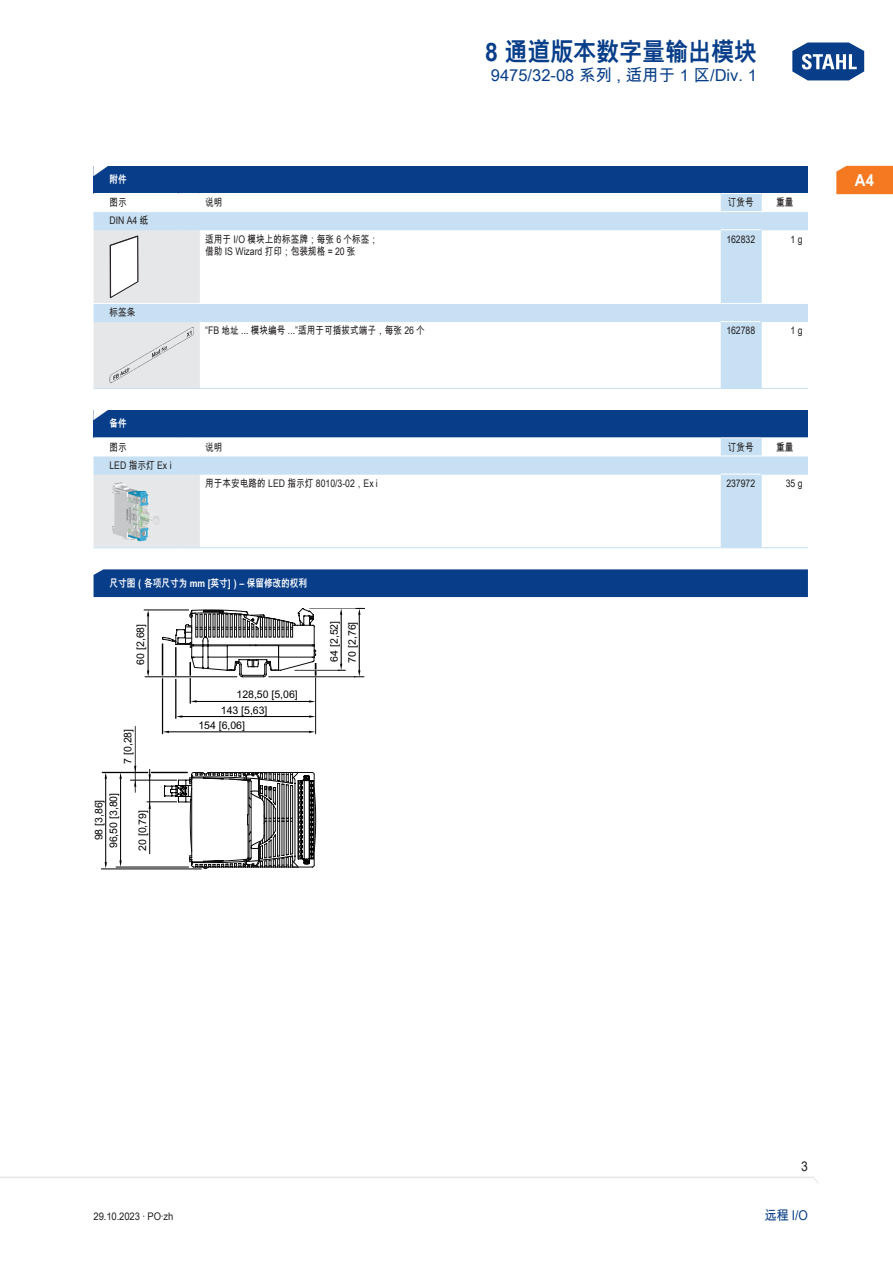
<style>
.page{position:relative;width:893px;height:1263px;background:#fff}
.page>*{position:absolute;margin:0;border:0;box-sizing:border-box;transform-origin:0 0}
.t1{font:700 25.5px "Arial Unicode MS";color:#083e89;scale:.9 1}
.TabHeader1stColumn{font:700 24px "Arial Unicode MS";color:#fff;scale:1.45 1}
.t2{font:16.5px "Arial Unicode MS";color:#083e89}
.t3{font:700 16.5px "Arial Unicode MS";color:#fff;scale:.9 1}
.t4{font:13.5px "Arial Unicode MS";color:#083e89;scale:.9 1}
.t5{font:13.5px "Arial Unicode MS";color:#231f20;scale:.9 1}
.TabBodyLeft{font:10.5px "Arial Unicode MS";color:#231f20;scale:.83 1}
.t6{font:10.5px/18px "Arial Unicode MS";color:#000}
.TabHeader1stColumn-2{font:700 10.5px "Arial Unicode MS";color:#fff;scale:.83 1}
.TabBodyCenter{font:10.5px "Arial Unicode MS";color:#231f20;scale:.83 1}
.TabBody1stColumnTitl{font:10.5px "Arial Unicode MS";color:#231f20;scale:.83 1}
.TabBodyLeft-2{font:10.5px "Arial Unicode MS";color:#231f20;scale:.9 1}
.TabBodyRight{font:10.5px "Arial Unicode MS";color:#231f20;scale:.83 1}
.TabBody1stColumn{font:10.5px "Arial Unicode MS";color:#231f20;scale:.83 1}
</style>
<div class="page">
<svg style="left:792px;top:42px;width:73px;height:39px"></svg>
<svg style="left:0;top:1176px;width:818px;height:7px"></svg>
<div style="left:836px;top:166px;width:57px;height:28px;background:#f47921"></div>
<div style="left:94px;top:569px;width:714px;height:28px;background:#083e89"></div>
<div style="left:94px;top:166px;width:714px;height:27px;background:#083e89"></div>
<svg style="left:94px;top:194px;width:714px;height:194px"></svg>
<svg style="left:761px;top:194px;width:1px;height:17px"></svg>
<hr style="left:94px;top:211px;width:85px;height:1px;background:#fff">
<svg style="left:179px;top:211px;width:21px;height:1px"></svg>
<hr style="left:200px;top:211px;width:521px;height:1px;background:#fff">
<hr style="left:721px;top:211px;width:40px;height:1px;background:#fff">
<hr style="left:761px;top:211px;width:47px;height:1px;background:#fff">
<hr style="left:200px;top:229px;width:521px;height:1px;background:#c7e0f3">
<hr style="left:721px;top:229px;width:40px;height:1px;background:#fff">
<hr style="left:761px;top:229px;width:47px;height:1px;background:#c7e0f3">
<hr style="left:761px;top:230px;width:1px;height:73px;background:#c7e0f3">
<hr style="left:200px;top:303px;width:521px;height:1px;background:#fff">
<hr style="left:721px;top:303px;width:40px;height:1px;background:#fff">
<hr style="left:761px;top:303px;width:47px;height:1px;background:#fff">
<hr style="left:200px;top:321px;width:521px;height:1px;background:#c7e0f3">
<hr style="left:200px;top:388px;width:521px;height:1px;background:#c7e0f3">
<hr style="left:721px;top:321px;width:40px;height:1px;background:#fff">
<hr style="left:721px;top:388px;width:40px;height:1px;background:#c7e0f3">
<hr style="left:761px;top:321px;width:47px;height:1px;background:#c7e0f3">
<hr style="left:761px;top:388px;width:47px;height:1px;background:#c7e0f3">
<hr style="left:761px;top:322px;width:1px;height:66px;background:#c7e0f3">
<svg style="left:94px;top:229px;width:106px;height:160px;background:#e0e5ea"></svg>
<img style="left:109px;top:327px;width:86px;height:56px">
<div style="left:94px;top:410px;width:714px;height:28px;background:#083e89"></div>
<svg style="left:94px;top:438px;width:714px;height:109px"></svg>
<hr style="left:94px;top:437px;width:85px;height:1px;background:#fff">
<svg style="left:179px;top:437px;width:21px;height:1px"></svg>
<hr style="left:200px;top:437px;width:521px;height:1px;background:#fff">
<hr style="left:721px;top:437px;width:40px;height:1px;background:#fff">
<hr style="left:761px;top:437px;width:47px;height:1px;background:#fff">
<svg style="left:761px;top:438px;width:1px;height:18px"></svg>
<hr style="left:94px;top:456px;width:85px;height:1px;background:#fff">
<svg style="left:179px;top:456px;width:21px;height:1px"></svg>
<hr style="left:200px;top:456px;width:521px;height:1px;background:#fff">
<hr style="left:721px;top:456px;width:40px;height:1px;background:#fff">
<hr style="left:761px;top:456px;width:47px;height:1px;background:#fff">
<div style="left:94px;top:474px;width:106px;height:74px;background:#e6e7e9"></div>
<hr style="left:200px;top:474px;width:521px;height:1px;background:#c7e0f3">
<hr style="left:200px;top:547px;width:521px;height:1px;background:#c7e0f3">
<hr style="left:721px;top:474px;width:40px;height:1px;background:#fff">
<hr style="left:721px;top:547px;width:40px;height:1px;background:#c7e0f3">
<hr style="left:761px;top:474px;width:47px;height:1px;background:#c7e0f3">
<hr style="left:761px;top:547px;width:47px;height:1px;background:#c7e0f3">
<hr style="left:761px;top:474px;width:1px;height:73px;background:#c7e0f3">
<img style="left:111px;top:482px;width:50px;height:59px">
<hr style="left:168px;top:731px;width:143px;height:1px;background:#000">
<hr style="left:315px;top:678px;width:1px;height:56px;background:#000">
<hr style="left:181px;top:716px;width:129px;height:1px;background:#000">
<hr style="left:341px;top:613px;width:1px;height:53px;background:#000">
<hr style="left:295px;top:670px;width:44px;height:1px;background:#000">
<hr style="left:359px;top:613px;width:1px;height:59px;background:#000">
<hr style="left:310px;top:608px;width:47px;height:1px;background:#000">
<hr style="left:269px;top:676px;width:86px;height:1px;background:#000">
<hr style="left:148px;top:613px;width:1px;height:60px;background:#000">
<hr style="left:144px;top:610px;width:45px;height:1px;background:#000">
<hr style="left:145px;top:676px;width:92px;height:1px;background:#000">
<hr style="left:105px;top:776px;width:1px;height:89px;background:#000">
<hr style="left:101px;top:869px;width:100px;height:1px;background:#000">
<hr style="left:151px;top:772px;width:37px;height:1px;background:#000">
<hr style="left:120px;top:776px;width:1px;height:88px;background:#000">
<hr style="left:116px;top:867px;width:73px;height:1px;background:#000">
<svg style="left:119px;top:860px;width:3px;height:7px"></svg>
<svg style="left:119px;top:773px;width:3px;height:6px"></svg>
<svg style="left:354px;top:670px;width:10px;height:7px"></svg>
<svg style="left:357px;top:608px;width:8px;height:7px"></svg>
<svg style="left:340px;top:608px;width:2px;height:7px"></svg>
<svg style="left:338px;top:664px;width:7px;height:7px"></svg>
<svg style="left:309px;top:715px;width:7px;height:3px"></svg>
<svg style="left:147px;top:670px;width:2px;height:7px"></svg>
<svg style="left:164px;top:772px;width:152px;height:97px"></svg>
<hr style="left:130px;top:780px;width:47px;height:1px;background:#000">
<hr style="left:147px;top:801px;width:30px;height:1px;background:#000">
<hr style="left:149px;top:769px;width:1px;height:85px;background:#000">
<hr style="left:135px;top:726px;width:1px;height:66px;background:#000">
<svg style="left:134px;top:780px;width:2px;height:7px"></svg>
<hr style="left:162px;top:678px;width:1px;height:56px;background:#000">
<hr style="left:176px;top:679px;width:1px;height:39px;background:#000">
<svg style="left:162px;top:608px;width:154px;height:95px"></svg>
<hr style="left:102px;top:772px;width:46px;height:1px;background:#000">
<h1 class="t1" style="left:485px;top:33px;width:303px">8 通道版本数字量输出模块</h1>
<h3 class="t2" style="left:491px;top:63px;width:267px">9475/32-08 系列 , 适用于 1 区/Div. 1</h3>
<p class="TabHeader1stColumn" style="left:90px;top:154px;width:16px">◤</p>
<p class="TabHeader1stColumn-2" style="left:109px;top:172px;width:22px">附件</p>
<p class="TabBody1stColumn" style="left:109px;top:195px;width:22px">图示</p>
<p class="TabBodyLeft" style="left:205px;top:195px;width:22px">说明</p>
<p class="TabBodyCenter" style="left:728px;top:195px;width:33px">订货号</p>
<p class="TabBodyCenter" style="left:776px;top:195px;width:22px">重量</p>
<p class="TabBody1stColumnTitl" style="left:109px;top:213px;width:48px">DIN A4 纸</p>
<p class="TabBodyLeft" style="left:205px;top:231px;width:210px">适用于 I/O 模块上的标签牌；每张 6 个标签；</p>
<p class="TabBodyLeft" style="left:205px;top:243px;width:183px">借助 IS Wizard 打印；包装规格 = 20 张</p>
<p class="TabBodyCenter" style="left:726px;top:231px;width:36px">162832</p>
<p class="TabBodyRight" style="left:791px;top:231px;width:16px">1 g</p>
<p class="TabBody1stColumnTitl" style="left:109px;top:305px;width:33px">标签条</p>
<p class="TabBodyLeft" style="left:205px;top:323px;width:266px">“FB 地址 ... 模块编号 ...”适用于可插拔式端子，每张 26 个</p>
<p class="TabBodyCenter" style="left:726px;top:323px;width:36px">162788</p>
<p class="TabBodyRight" style="left:791px;top:323px;width:16px">1 g</p>
<p class="TabHeader1stColumn" style="left:90px;top:398px;width:16px">◤</p>
<p class="TabHeader1stColumn-2" style="left:109px;top:416px;width:22px">备件</p>
<p class="TabBody1stColumn" style="left:109px;top:439px;width:22px">图示</p>
<p class="TabBodyLeft" style="left:205px;top:439px;width:22px">说明</p>
<p class="TabBodyCenter" style="left:728px;top:439px;width:33px">订货号</p>
<p class="TabBodyCenter" style="left:776px;top:439px;width:22px">重量</p>
<p class="TabBody1stColumnTitl" style="left:109px;top:457px;width:76px">LED 指示灯 Ex i</p>
<p class="TabBodyLeft" style="left:205px;top:476px;width:209px">用于本安电路的 LED 指示灯 8010/3-02，Ex i</p>
<p class="TabBodyCenter" style="left:726px;top:476px;width:36px">237972</p>
<p class="TabBodyRight" style="left:786px;top:476px;width:22px">35 g</p>
<p class="TabHeader1stColumn-2" style="left:109px;top:575px;width:240px">尺寸图（各项尺寸为 mm [英寸]）– 保留修改的权利</p>
<p class="t6" style="left:132px;top:665px;width:42px;rotate:-90deg">6 [2,68]</p>
<p class="t6" style="left:132px;top:659px;width:7px;rotate:-90deg">0</p>
<p class="t6" style="left:120px;top:764px;width:37px;rotate:-90deg">7 0,28]</p>
<p class="t6" style="left:120px;top:755px;width:4px;rotate:-90deg">[</p>
<p class="t6" style="left:93px;top:848px;width:57px;line-height:14.7px;text-indent:22px;rotate:-90deg">[<br>96,50 3,80]</p>
<p class="t6" style="left:91px;top:840px;width:42px;rotate:-90deg">98 3,86]</p>
<p class="t6" style="left:105px;top:819px;width:4px;rotate:-90deg">[</p>
<p class="t6" style="left:134px;top:851px;width:42px;rotate:-90deg">20 0,79]</p>
<p class="t6" style="left:134px;top:836px;width:4px;rotate:-90deg">[</p>
<p class="t6" style="left:237px;top:686px;width:63px">128,50 [5,06]</p>
<p class="t6" style="left:221px;top:702px;width:48px">143 [5,63]</p>
<p class="t6" style="left:198px;top:717px;width:48px">154 6,06]</p>
<p class="t6" style="left:219px;top:717px;width:4px">[</p>
<p class="t6" style="left:326px;top:662px;width:42px;rotate:-90deg">64 2,52]</p>
<p class="t6" style="left:326px;top:662px;width:42px;text-indent:15px;rotate:-90deg">[<br>70 2,76]</p>
<p class="t6" style="left:344px;top:648px;width:4px;rotate:-90deg">[</p>
<h3 class="t3" style="left:855px;top:168px;width:23px">A4</h3>
<p class="t5" style="left:801px;top:1157px;width:9px">3</p>
<p class="TabBodyLeft-2" style="left:94px;top:1208px;width:90px">29.10.2023 · PO·zh</p>
<p class="t4" style="left:765px;top:1205px;width:50px">远程 I/O</p>
</div>
